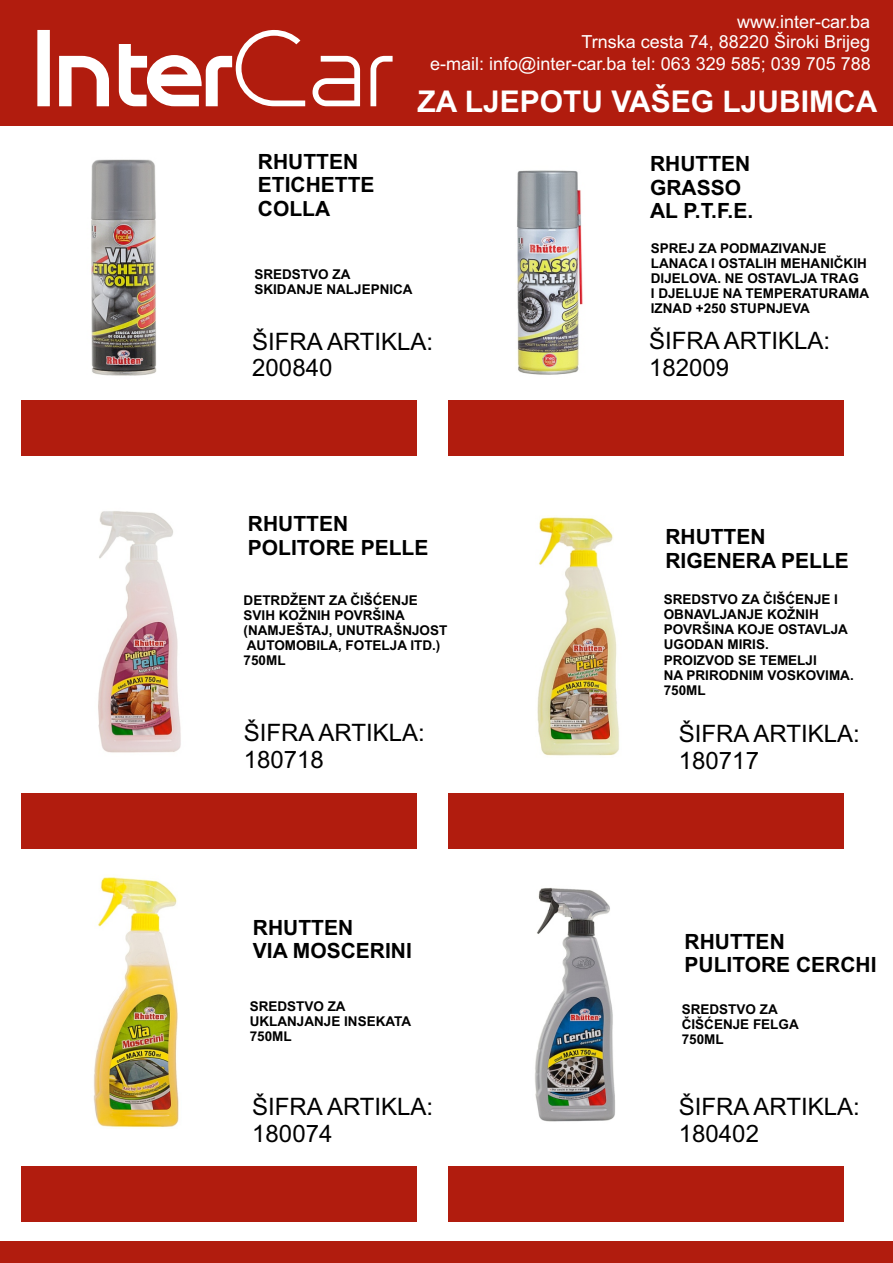
<style>
.page{position:relative;width:893px;height:1263px;background:#fff}
.page>*{position:absolute;margin:0;border:0;box-sizing:border-box;transform-origin:0 0}
.t1{font:700 30px "Arial";color:#fff}
.t2{font:24px/26.8px "Arial";color:#000}
.t3{font:700 21px/23.4px "Arial";color:#000}
.t4{font:21px/27px "Arial";color:#fff;text-align:right}
.t5{font:18px/20.1px "Arial";color:#fff;text-align:right}
.t6{font:700 13.5px/15.1px "Arial";color:#000}
</style>
<div class="page">
<div style="left:22px;top:401px;width:395px;height:55px;background:#b11c0e"></div>
<div style="left:448px;top:401px;width:396px;height:55px;background:#b11c0e"></div>
<div style="left:22px;top:793px;width:395px;height:55px;background:#b11c0e"></div>
<div style="left:448px;top:793px;width:396px;height:55px;background:#b11c0e"></div>
<div style="left:0;top:1242px;width:893px;height:21px;background:#b11c0e"></div>
<div style="left:22px;top:1166px;width:395px;height:55px;background:#b11c0e"></div>
<div style="left:448px;top:1166px;width:396px;height:55px;background:#b11c0e"></div>
<img style="left:91px;top:159px;width:66px;height:217px">
<img style="left:517px;top:170px;width:66px;height:205px">
<img style="left:98px;top:511px;width:83px;height:242px">
<img style="left:537px;top:517px;width:82px;height:239px">
<img style="left:93px;top:877px;width:86px;height:251px">
<img style="left:535px;top:887px;width:80px;height:235px">
<div style="left:0;top:0;width:893px;height:126px;background:#b11c0e"></div>
<svg style="left:37px;top:29px;width:356px;height:77px"></svg>
<h3 class="t3" style="left:258px;top:152px;width:118px">RHUTTEN<br>ETICHETTE<br>COLLA</h3>
<h3 class="t5" style="left:582px;top:13px;width:290px">www.inter-car.ba<br>Trnska cesta 74, 88220 Široki Brijeg</h3>
<h3 class="t5" style="left:430px;top:56px;width:442px">e-mail: info@inter-car.ba tel: 063 329 585; 039 705 788</h3>
<h3 class="t4" style="left:464px;top:20px;width:405px">Trnska cesta 74, 88220 Široki Brijeg e-mail: info@inter-car.ba tel: 063 329 585</h3>
<h1 class="t1" style="left:417px;top:90px;width:462px">ZA LJEPOTU VAŠEG LJUBIMCA</h1>
<h1 class="t1" style="left:412px;top:82px;width:462px">ZA LJEPOTU VAŠEG LJUBIMCA</h1>
<h3 class="t3" style="left:650px;top:154px;width:105px">RHUTTEN<br>GRASSO<br>AL P.T.F.E.</h3>
<p class="t6" style="left:254px;top:268px;width:160px">SREDSTVO ZA<br>SKIDANJE NALJEPNICA</p>
<p class="t6" style="left:651px;top:242px;width:220px">SPREJ ZA PODMAZIVANJE<br>LANACA I OSTALIH MEHANIČKIH<br>DIJELOVA. NE OSTAVLJA TRAG<br>I DJELUJE NA TEMPERATURAMA<br>IZNAD +250 STUPNJEVA</p>
<h2 class="t2" style="left:252px;top:330px;width:182px">ŠIFRA ARTIKLA:<br>200840</h2>
<h2 class="t2" style="left:649px;top:329px;width:182px">ŠIFRA ARTIKLA:<br>182009</h2>
<h3 class="t3" style="left:248px;top:514px;width:182px">RHUTTEN<br>POLITORE PELLE</h3>
<p class="t6" style="left:244px;top:593px;width:205px">DETRDŽENT ZA ČIŠĆENJE<br>SVIH KOŽNIH POVRŠINA (NAMJEŠTAJ, UNUTRAŠNJOST<br>AUTOMOBILA, FOTELJA ITD.)<br>750ML</p>
<h2 class="t2" style="left:244px;top:721px;width:182px">ŠIFRA ARTIKLA:<br>180718</h2>
<h3 class="t3" style="left:253px;top:918px;width:161px">RHUTTEN<br>VIA MOSCERINI</h3>
<h3 class="t3" style="left:665px;top:527px;width:185px">RHUTTEN<br>RIGENERA PELLE</h3>
<p class="t6" style="left:664px;top:593px;width:192px">SREDSTVO ZA ČIŠĆENJE I<br>OBNAVLJANJE KOŽNIH<br>POVRŠINA KOJE OSTAVLJA<br>UGODAN MIRIS.<br>PROIZVOD SE TEMELJI<br>NA PRIRODNIM VOSKOVIMA.<br>750ML</p>
<h2 class="t2" style="left:679px;top:722px;width:182px">ŠIFRA ARTIKLA:<br>180717</h2>
<h3 class="t3" style="left:684px;top:932px;width:194px">RHUTTEN<br>PULITORE CERCHI</h3>
<p class="t6" style="left:250px;top:1000px;width:163px">SREDSTVO ZA<br>UKLANJANJE INSEKATA<br>750ML</p>
<p class="t6" style="left:682px;top:1002px;width:119px">SREDSTVO ZA<br>ČIŠĆENJE FELGA<br>750ML</p>
<h2 class="t2" style="left:252px;top:1095px;width:182px">ŠIFRA ARTIKLA:<br>180074</h2>
<h2 class="t2" style="left:679px;top:1095px;width:182px">ŠIFRA ARTIKLA:<br>180402</h2>
</div>
